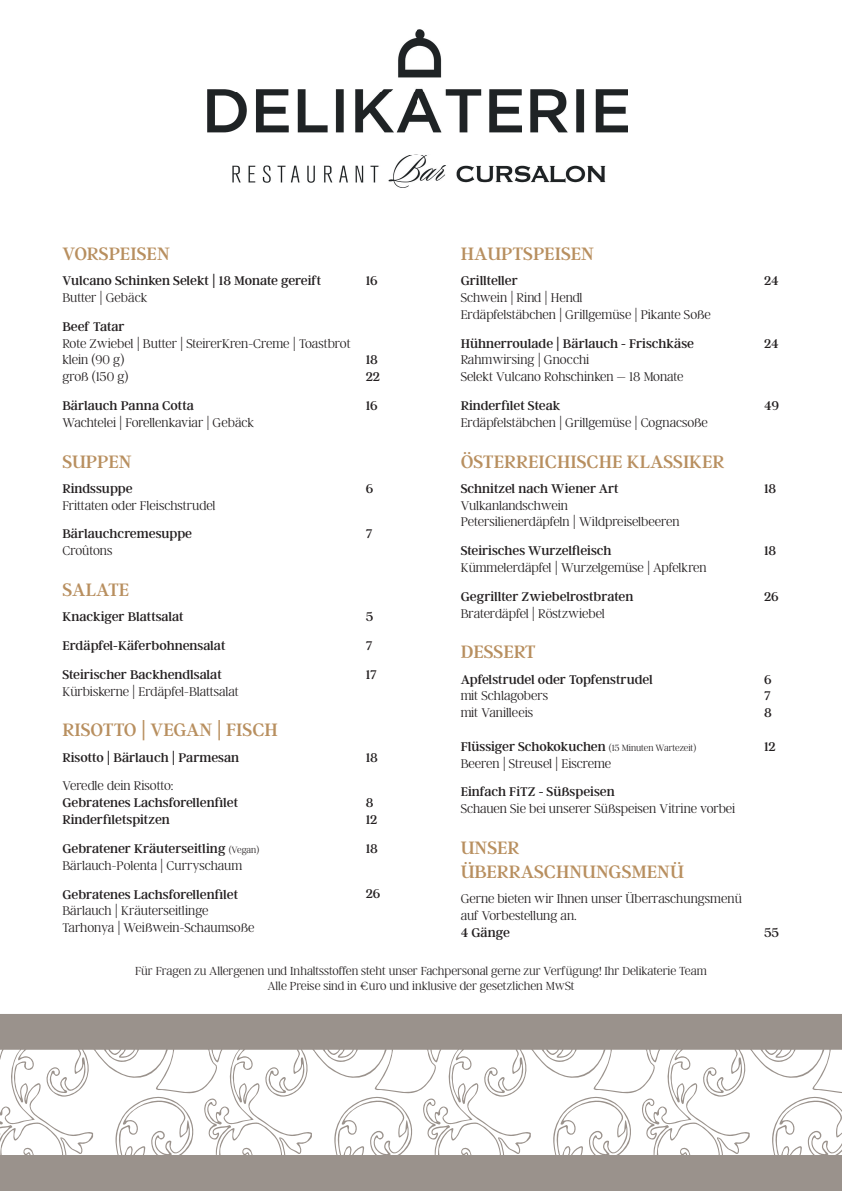
<style>
.page{position:relative;width:842px;height:1191px;background:#fff}
.page>*{position:absolute;margin:0;border:0;box-sizing:border-box;transform-origin:0 0}
.t1{font:20px/24px "Argent CF";color:#b88f5f}
.t2{font:100 14px/16.8px "Argent CF";color:#231f20}
.t3{font:14px/16.8px "Argent CF";color:#231f20}
.t4{font:100 13px/15.6px "Argent CF";color:#231f20;text-align:center}
.s1{font-weight:400}
.s2{font-size:10px}
</style>
<div class="page">
<svg style="left:207px;top:29px;width:421px;height:159px"></svg>
<svg style="left:0;top:1014px;width:842px;height:141px"></svg>
<div style="left:0;top:1155px;width:842px;height:36px;background:#9a928c"></div>
<h1 class="t1" style="left:62px;top:242px;width:109px">VORSPEISEN</h1>
<p class="t3" style="left:62px;top:272px;width:260px">Vulcano Schinken Selekt | 18 Monate gereift</p>
<p class="t2" style="left:62px;top:289px;width:87px">Butter | Gebäck</p>
<p class="t3" style="left:62px;top:318px;width:64px">Beef Tatar</p>
<p class="t2" style="left:62px;top:334px;width:290px">Rote Zwiebel | Butter | SteirerKren-Creme | Toastbrot klein (90 g)<br>groß (150 g)</p>
<p class="t3" style="left:62px;top:397px;width:133px">Bärlauch Panna Cotta</p>
<p class="t2" style="left:62px;top:414px;width:193px">Wachtelei | Forellenkaviar | Gebäck</p>
<h1 class="t1" style="left:62px;top:449px;width:71px">SUPPEN</h1>
<p class="t3" style="left:62px;top:480px;width:72px">Rindssuppe</p>
<p class="t2" style="left:62px;top:496px;width:155px">Frittaten oder Fleischstrudel</p>
<p class="t3" style="left:62px;top:526px;width:131px">Bärlauchcremesuppe</p>
<p class="t2" style="left:62px;top:542px;width:51px">Croûtons</p>
<h1 class="t1" style="left:62px;top:578px;width:69px">SALATE</h1>
<p class="t3" style="left:62px;top:602px;width:165px;line-height:28.8px">Knackiger Blattsalat<br>Erdäpfel-Käferbohnensalat<br>Steirischer Backhendlsalat</p>
<p class="t2" style="left:62px;top:682px;width:178px">Kürbiskerne | Erdäpfel-Blattsalat</p>
<h1 class="t1" style="left:62px;top:718px;width:217px">RISOTTO | VEGAN | FISCH</h1>
<p class="t3" style="left:62px;top:749px;width:178px">Risotto | Bärlauch | Parmesan</p>
<p class="t2" style="left:62px;top:777px;width:113px">Veredle dein Risotto:</p>
<p class="t3" style="left:62px;top:794px;width:177px">Gebratenes Lachsforellenfilet<br>Rinderfiletspitzen</p>
<p class="t2" style="left:62px;top:840px;width:198px"><span class="s1">Gebratener Kräuterseitling</span> <span class="s2">(Vegan)<br></span>Bärlauch-Polenta | Curryschaum</p>
<p class="t3" style="left:62px;top:886px;width:177px">Gebratenes Lachsforellenfilet</p>
<p class="t2" style="left:62px;top:902px;width:194px">Bärlauch | Kräuterseitlinge<br>Tarhonya | Weißwein-Schaumsoße</p>
<p class="t3" style="left:366px;top:272px;width:13px">16</p>
<p class="t3" style="left:366px;top:352px;width:16px">18<br>22</p>
<p class="t3" style="left:366px;top:397px;width:13px">16</p>
<p class="t3" style="left:366px;top:480px;width:9px">6</p>
<p class="t3" style="left:366px;top:526px;width:8px">7</p>
<p class="t3" style="left:366px;top:602px;width:13px;line-height:28.8px">5<br>7<br>17</p>
<p class="t3" style="left:366px;top:749px;width:14px">18</p>
<p class="t3" style="left:366px;top:794px;width:13px">8<br>12</p>
<p class="t3" style="left:366px;top:840px;width:14px">18</p>
<p class="t3" style="left:366px;top:885px;width:16px">26</p>
<h1 class="t1" style="left:461px;top:242px;width:135px">HAUPTSPEISEN</h1>
<p class="t3" style="left:461px;top:272px;width:59px">Grillteller</p>
<p class="t2" style="left:461px;top:289px;width:252px">Schwein | Rind | Hendl<br>Erdäpfelstäbchen | Grillgemüse | Pikante Soße</p>
<p class="t3" style="left:461px;top:335px;width:235px">Hühnerroulade | Bärlauch - Frischkäse</p>
<p class="t2" style="left:461px;top:351px;width:224px">Rahmwirsing | Gnocchi<br>Selekt Vulcano Rohschinken – 18 Monate</p>
<p class="t3" style="left:461px;top:397px;width:101px">Rinderfilet Steak</p>
<p class="t2" style="left:461px;top:414px;width:249px">Erdäpfelstäbchen | Grillgemüse | Cognacsoße</p>
<h1 class="t1" style="left:461px;top:449px;width:265px">ÖSTERREICHISCHE KLASSIKER</h1>
<p class="t3" style="left:461px;top:480px;width:160px">Schnitzel nach Wiener Art</p>
<p class="t2" style="left:461px;top:496px;width:220px">Vulkanlandschwein<br>Petersilienerdäpfeln | Wildpreiselbeeren</p>
<p class="t3" style="left:461px;top:542px;width:152px">Steirisches Wurzelfleisch</p>
<p class="t2" style="left:461px;top:559px;width:248px">Kümmelerdäpfel | Wurzelgemüse | Apfelkren</p>
<p class="t3" style="left:461px;top:588px;width:174px">Gegrillter Zwiebelrostbraten</p>
<p class="t2" style="left:461px;top:604px;width:146px">Braterdäpfel | Röstzwiebel</p>
<h1 class="t1" style="left:461px;top:640px;width:77px">DESSERT</h1>
<p class="t3" style="left:461px;top:671px;width:194px">Apfelstrudel oder Topfenstrudel</p>
<p class="t2" style="left:461px;top:687px;width:89px">mit Schlagobers mit Vanilleeis</p>
<p class="t2" style="left:461px;top:738px;width:237px"><span class="s1">Flüssiger Schokokuchen</span> <span class="s2">(15 Minuten Wartezeit)<br></span>Beeren | Streusel | Eiscreme</p>
<p class="t3" style="left:461px;top:784px;width:156px">Einfach FiTZ - Süßspeisen</p>
<p class="t2" style="left:461px;top:800px;width:276px">Schauen Sie bei unserer Süßspeisen Vitrine vorbei</p>
<h1 class="t1" style="left:461px;top:836px;width:225px">UNSER<br>ÜBERRASCHNUNGSMENÜ</h1>
<p class="t2" style="left:461px;top:890px;width:283px">Gerne bieten wir Ihnen unser Überraschungsmenü auf Vorbestellung an.</p>
<p class="t3" style="left:461px;top:924px;width:51px">4 Gänge</p>
<p class="t4" style="left:135px;top:962px;width:573px">Für Fragen zu Allergenen und Inhaltsstoffen steht unser Fachpersonal gerne zur Verfügung! Ihr Delikaterie Team<br>Alle Preise sind in €uro und inklusive der gesetzlichen MwSt</p>
<p class="t3" style="left:764px;top:272px;width:16px">24</p>
<p class="t3" style="left:764px;top:335px;width:16px">24</p>
<p class="t3" style="left:764px;top:397px;width:17px">49</p>
<p class="t3" style="left:764px;top:480px;width:14px">18</p>
<p class="t3" style="left:764px;top:542px;width:14px">18</p>
<p class="t3" style="left:764px;top:588px;width:16px">26</p>
<p class="t3" style="left:764px;top:671px;width:9px;text-align:justify">6<br>7<br>8</p>
<p class="t3" style="left:764px;top:738px;width:13px">12</p>
<p class="t3" style="left:764px;top:924px;width:17px">55</p>
</div>
